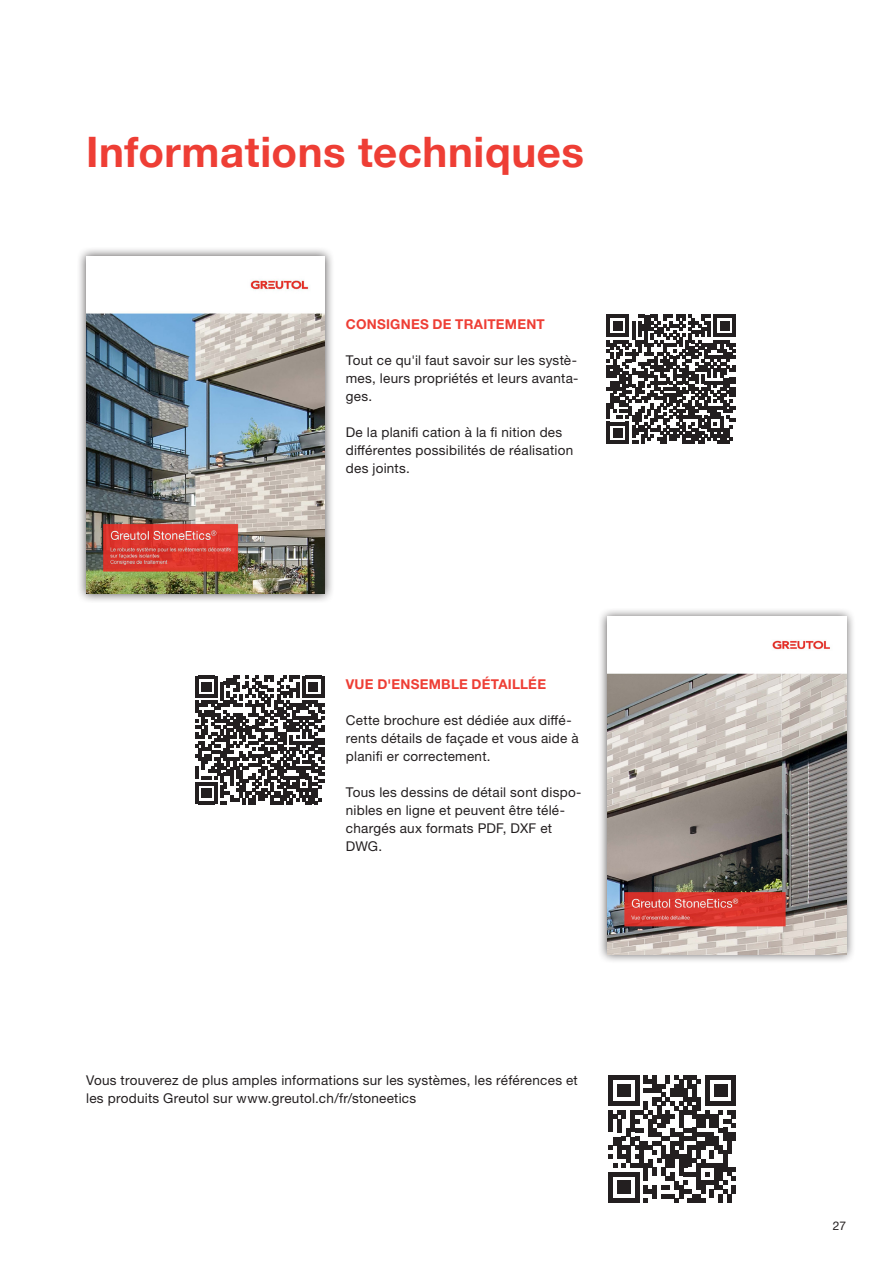
<style>
.page{position:relative;width:893px;height:1263px;background:#fff}
.page>*{position:absolute;margin:0;border:0;box-sizing:border-box;transform-origin:0 0}
.Seitentitel_neues_Kapitel{font:700 42px "Helvetica Neue LTW1 G";letter-spacing:.01em;color:#ee3e35}
.Fliesstext{font:13.5px/18px "Helvetica Neue LTW1 G";letter-spacing:.02em;color:#231f20}
.Zwischentitel{font:700 13.5px "Helvetica Neue LTW1 G";letter-spacing:.02em;color:#ee3e35}
.t1{font:12px "Helvetica Neue LTW1 G";color:#231f20}
</style>
<div class="page">
<div style="left:76px;top:246px;width:258px;height:357px;background:#231f20;opacity:.75"></div>
<img style="left:86px;top:256px;width:239px;height:338px">
<div style="left:598px;top:607px;width:258px;height:357px;background:#231f20;opacity:.75"></div>
<img style="left:607px;top:617px;width:239px;height:337px">
<svg style="left:607px;top:315px;width:129px;height:129px"></svg>
<svg style="left:195px;top:675px;width:129px;height:129px"></svg>
<svg style="left:608px;top:1075px;width:128px;height:127px"></svg>
<p class="Seitentitel_neues_Kapitel" style="left:86px;top:126px;width:499px">Informations techniques</p>
<p class="Zwischentitel" style="left:346px;top:316px;width:201px">CONSIGNES DE TRAITEMENT</p>
<p class="Fliesstext" style="left:346px;top:351px;width:234px;text-align:justify">Tout ce qu'il faut savoir sur les systè&shy;mes, leurs propriétés et leurs avanta&shy;ges.</p>
<p class="Fliesstext" style="left:346px;top:423px;width:229px">De la planifi cation à la fi nition des différentes possibilités de réalisation des joints.</p>
<p class="Zwischentitel" style="left:346px;top:676px;width:202px">VUE D'ENSEMBLE DÉTAILLÉE</p>
<p class="Fliesstext" style="left:346px;top:711px;width:234px">Cette brochure est dédiée aux diffé&shy;rents détails de façade et vous aide à planifi er correctement.</p>
<p class="Fliesstext" style="left:346px;top:783px;width:237px">Tous les dessins de détail sont dispo&shy;nibles en ligne et peuvent être télé&shy;chargés aux formats PDF, DXF et<br>DWG.</p>
<p class="Fliesstext" style="left:86px;top:1071px;width:493px">Vous trouverez de plus amples informations sur les systèmes, les références et les produits Greutol sur www.greutol.ch/fr/stoneetics</p>
<p class="t1" style="left:833px;top:1218px;width:15px">27</p>
</div>
